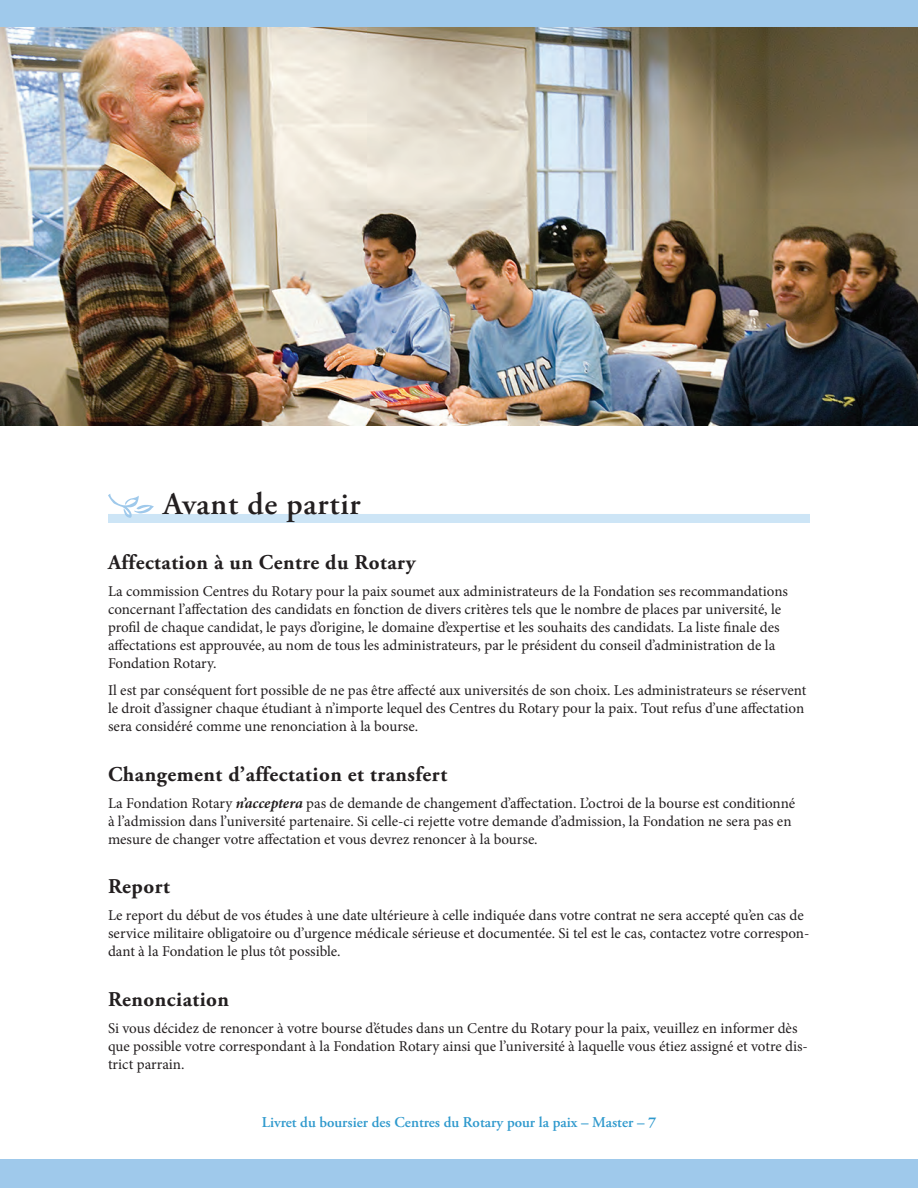
<style>
.page{position:relative;width:918px;height:1188px;background:#fff}
.page>*{position:absolute;margin:0;border:0;box-sizing:border-box;transform-origin:0 0}
.t1{font:600 31.5px "Adobe Garamond Pro";letter-spacing:.025em;color:#231f20}
.t2{font:700 21px "Adobe Garamond Pro";letter-spacing:.025em;color:#231f20}
.t3{font:15px/18px "Minion Pro";color:#231f20}
.t4{font:600 15px "Adobe Garamond Pro";color:#2f99cd}
.s1{font-weight:700;font-style:italic}
.s2{font-weight:700}
</style>
<div class="page">
<img style="left:0;top:27px;width:918px;height:399px">
<div style="left:0;top:0;width:918px;height:27px;background:#9fc9eb"></div>
<div style="left:0;top:1160px;width:918px;height:28px;background:#9fc9eb"></div>
<div style="left:108px;top:514px;width:702px;height:9px;background:#cde5f6"></div>
<svg style="left:108px;top:494px;width:46px;height:24px"></svg>
<h1 class="t1" style="left:163px;top:486px;width:199px">Avant de partir</h1>
<h2 class="t2" style="left:108px;top:551px;width:309px">Affectation à un Centre du Rotary</h2>
<p class="t3" style="left:108px;top:583px;width:681px">La commission Centres du Rotary pour la paix soumet aux administrateurs de la Fondation ses recommandations concernant l’affectation des candidats en fonction de divers critères tels que le nombre de places par université, le profil de chaque candidat, le pays d’origine, le domaine d’expertise et les souhaits des candidats. La liste finale des affectations est approuvée, au nom de tous les administrateurs, par le président du conseil d’administration de la Fondation Rotary.</p>
<p class="t3" style="left:108px;top:682px;width:700px">Il est par conséquent fort possible de ne pas être affecté aux universités de son choix. Les administrateurs se réservent le droit d’assigner chaque étudiant à n’importe lequel des Centres du Rotary pour la paix. Tout refus d’une affectation sera considéré comme une renonciation à la bourse.</p>
<h2 class="t2" style="left:108px;top:762px;width:341px">Changement d’affectation et transfert</h2>
<p class="t3" style="left:108px;top:794px;width:689px">La Fondation Rotary <span class="s1">n’acceptera</span> pas de demande de changement d’affectation. L’octroi de la bourse est conditionné à l’admission dans l’université partenaire. Si celle-ci rejette votre demande d’admission, la Fondation ne sera pas en mesure de changer votre affectation et vous devrez renoncer à la bourse.</p>
<h2 class="t2" style="left:108px;top:875px;width:64px">Report</h2>
<p class="t3" style="left:108px;top:907px;width:703px">Le report du début de vos études à une date ultérieure à celle indiquée dans votre contrat ne sera accepté qu’en cas de service militaire obligatoire ou d’urgence médicale sérieuse et documentée. Si tel est le cas, contactez votre correspon&shy;dant à la Fondation le plus tôt possible.</p>
<h2 class="t2" style="left:108px;top:987px;width:123px">Renonciation</h2>
<p class="t3" style="left:108px;top:1019px;width:701px">Si vous décidez de renoncer à votre bourse d’études dans un Centre du Rotary pour la paix, veuillez en informer dès que possible votre correspondant à la Fondation Rotary ainsi que l’université à laquelle vous étiez assigné et votre dis&shy;trict parrain.</p>
<p class="t4" style="left:262px;top:1113px;width:396px">Livret du boursier des Centres du Rotary pour la paix – Master – <span class="s2">7</span></p>
</div>
